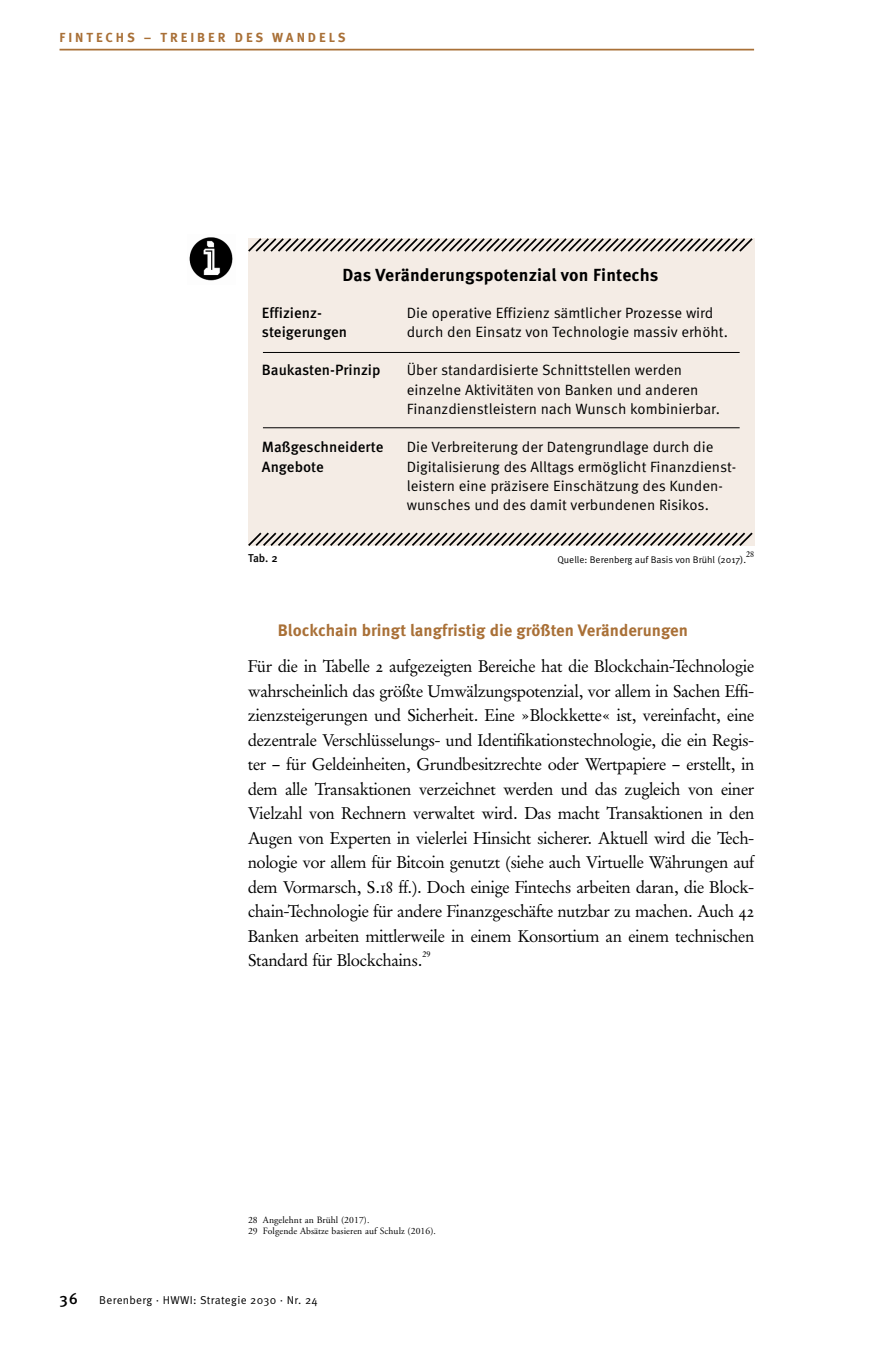
<style>
.page{position:relative;width:893px;height:1365px;background:#fff}
.page>*{position:absolute;margin:0;border:0;box-sizing:border-box;transform-origin:0 0}
.t1{font:700 17.5px "Meta OT";letter-spacing:.01em;color:#000}
.t2{font:16.62px/24.5px "Garamond Stempel Expert BQ Roman Os F";letter-spacing:.01em;color:#000;text-align:justify}
.t3{font:700 16.62px "Meta OT";color:#a97037}
.t4{font:500 15.75px "Meta OT";color:#000}
.t5{font:14.88px/19.2px "Meta OT Norm";color:#000}
.t6{font:500 14.88px/19.2px "Meta OT";color:#000}
.t7{font:700 13.12px "Meta OT";letter-spacing:.225em;color:#a97037}
.t8{font:11.38px "Meta OT Norm";letter-spacing:.03em;color:#000}
.t9{font:500 11.38px "Meta OT";color:#000}
.t10{font:9.62px/10.5px "Adobe Garamond";letter-spacing:.01em;color:#000}
.t11{font:9.62px "Meta OT Norm";color:#000}
.t12{font:8.4px "Garamond Stempel BQ";color:#000}
</style>
<div class="page">
<hr style="left:60px;top:49px;width:694px;height:1px;background:#a97037">
<div style="left:248px;top:238px;width:506px;height:308px;background:#f4ece5"></div>
<svg style="left:248px;top:238px;width:505px;height:14px"></svg>
<svg style="left:248px;top:532px;width:505px;height:14px"></svg>
<hr style="left:263px;top:352px;width:477px;height:1px;background:#000">
<hr style="left:263px;top:427px;width:477px;height:1px;background:#000">
<img style="left:189px;top:237px;width:44px;height:44px">
<p class="t7" style="left:60px;top:32px;width:288px">FINTECHS – TREIBER DES WANDELS</p>
<p class="t1" style="left:342px;top:268px;width:318px">Das Veränderungspotenzial von Fintechs</p>
<p class="t6" style="left:262px;top:304px;width:87px">Effizienz&shy;steigerungen</p>
<p class="t6" style="left:262px;top:361px;width:120px">Baukasten-Prinzip</p>
<p class="t6" style="left:262px;top:438px;width:123px">Maßgeschneiderte<br>Angebote</p>
<p class="t5" style="left:407px;top:304px;width:323px">Die operative Effizienz sämtlicher Prozesse wird durch den Einsatz von Technologie massiv erhöht.</p>
<p class="t5" style="left:407px;top:361px;width:315px">Über standardisierte Schnittstellen werden einzelne Aktivitäten von Banken und anderen<br>Finanzdienstleistern nach Wunsch kombinierbar.</p>
<p class="t5" style="left:407px;top:438px;width:331px">Die Verbreiterung der Datengrundlage durch die Digitalisierung des Alltags ermöglicht Finanzdienst&shy;leistern eine präzisere Einschätzung des Kunden&shy;wunsches und des damit verbundenen Risikos.</p>
<p class="t12" style="left:746px;top:549px;width:10px">28</p>
<p class="t9" style="left:248px;top:554px;width:31px">Tab. 2</p>
<p class="t11" style="left:557px;top:556px;width:190px">Quelle: Berenberg auf Basis von Brühl (2017).</p>
<p class="t3" style="left:278px;top:624px;width:412px">Blockchain bringt langfristig die größten Veränderungen</p>
<p class="t2" style="left:248px;top:654px;width:508px">Für die in Tabelle 2 aufgezeigten Bereiche hat die Blockchain-Technologie wahrscheinlich das größte Umwälzungspotenzial, vor allem in Sachen Effi&shy;zienzsteigerungen und Sicherheit. Eine »Blockkette« ist, vereinfacht, eine dezentrale Verschlüsselungs- und Identifikationstechnologie, die ein Regis&shy;ter – für Geldeinheiten, Grundbesitzrechte oder Wertpapiere – erstellt, in dem alle Transaktionen verzeichnet werden und das zugleich von einer Vielzahl von Rechnern verwaltet wird. Das macht Transaktionen in den Augen von Experten in vielerlei Hinsicht sicherer. Aktuell wird die Tech&shy;nologie vor allem für Bitcoin genutzt (siehe auch Virtuelle Währungen auf dem Vormarsch, S.18 ff.). Doch einige Fintechs arbeiten daran, die Block&shy;chain-Technologie für andere Finanzgeschäfte nutzbar zu machen. Auch 42<br>Banken arbeiten mittlerweile in einem Konsortium an einem technischen Standard für Blockchains.</p>
<p class="t12" style="left:422px;top:949px;width:10px">29</p>
<p class="t10" style="left:248px;top:1215px;width:189px">28 Angelehnt an Brühl (2017).<br>29 Folgende Absätze basieren auf Schulz (2016).</p>
<p class="t4" style="left:60px;top:1292px;width:20px">36</p>
<p class="t8" style="left:99px;top:1295px;width:220px">Berenberg · HWWI: Strategie 2030 · Nr. 24</p>
</div>
